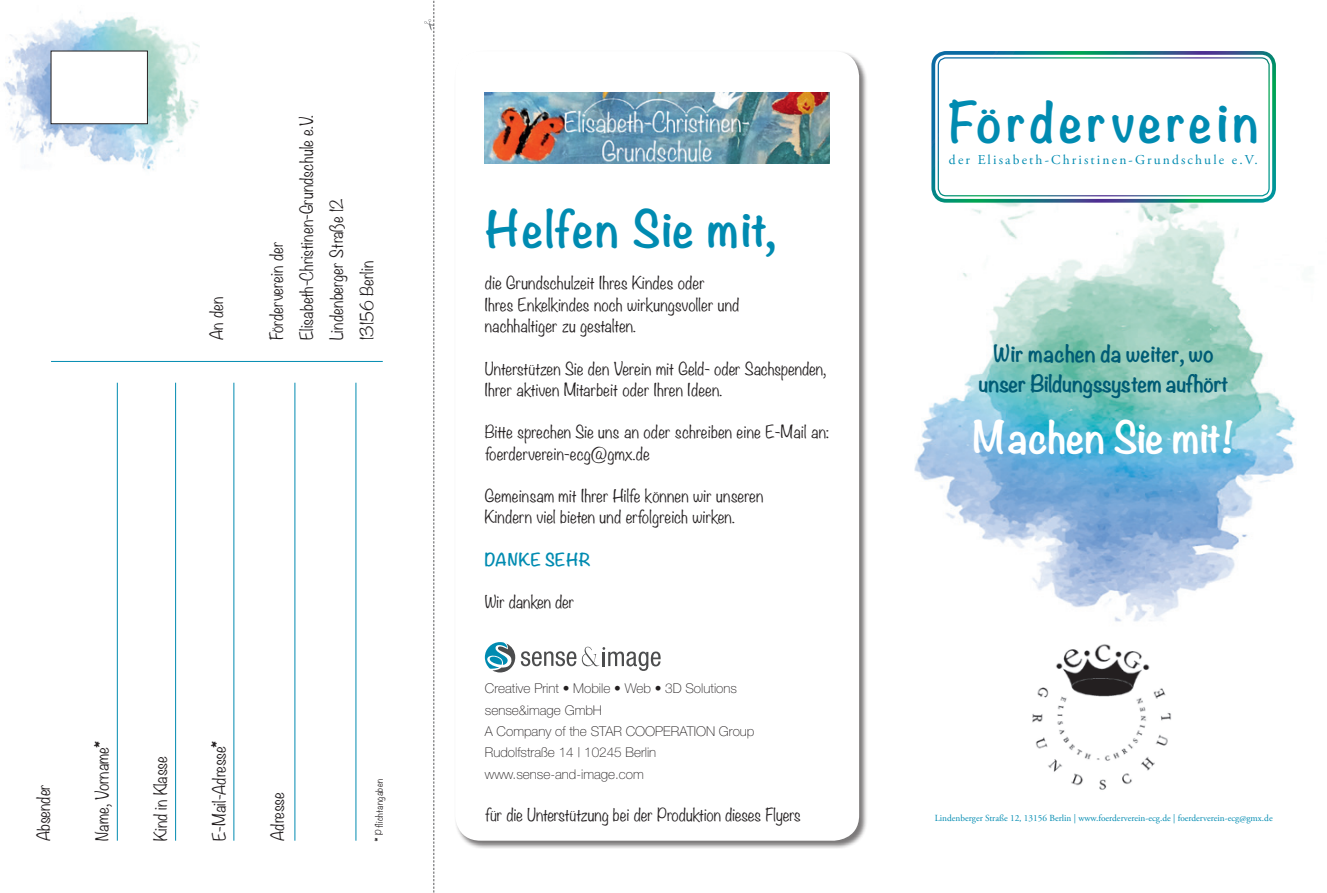
<style>
.page{position:relative;width:1327px;height:893px;background:#fff}
.page>*{position:absolute;margin:0;border:0;box-sizing:border-box;transform-origin:0 0}
.t1{font:700 49.5px "Noteworthy";letter-spacing:.09em;color:#008bb1}
.t2{font:700 45px "Noteworthy";letter-spacing:.04em;color:#008bb1}
.t3{font:700 39px "Noteworthy";color:#fff}
.t4{font:700 21px/29.2px "Noteworthy";letter-spacing:-.02em;color:#005c75;text-align:center}
.t5{font:300 15.75px/21.3px "Noteworthy";letter-spacing:.01em;color:#231f20}
.t6{font:700 15.75px "Noteworthy";letter-spacing:.01em;color:#008bb1}
.t7{font:300 15.75px "Noteworthy";letter-spacing:-.02em;color:#231f20}
.t8{font:100 13.5px/21.3px "Helvetica Neue";color:#231f20}
.t9{font:13.5px "Adobe Garamond Pro";letter-spacing:.16em;color:#008bb1}
.t10{font:9.3px "Adobe Garamond Pro";color:#008bb1}
.t11{font:300 9px "Noteworthy";letter-spacing:.05em;color:#231f20}
</style>
<div class="page">
<img style="left:3px;top:11px;width:197px;height:159px">
<div style="left:51px;top:51px;width:96px;height:73px;background:#fff"></div>
<div style="left:51px;top:51px;width:97px;height:73px;border:1px solid #231f20"></div>
<hr style="left:51px;top:361px;width:332px;height:1px;background:#008bb1">
<div style="left:455px;top:51px;width:413px;height:798px;background:#231f20;opacity:.75"></div>
<div style="left:455px;top:51px;width:404px;height:790px;background:#fff;border-radius:26px"></div>
<svg style="left:424px;top:0;width:10px;height:893px"></svg>
<img style="left:914px;top:203px;width:382px;height:419px">
<img style="left:1032px;top:644px;width:139px;height:146px">
<img style="left:485px;top:92px;width:344px;height:72px">
<div style="left:931px;top:51px;width:345px;height:152px;border:4px solid #fff;border-radius:13px"></div>
<div style="left:937px;top:57px;width:332px;height:139px;border:1px solid #fff;border-radius:8px"></div>
<svg style="left:485px;top:642px;width:30px;height:30px"></svg>
<svg style="left:521px;top:651px;width:55px;height:15px"></svg>
<svg style="left:582px;top:647px;width:78px;height:24px"></svg>
<hr style="left:117px;top:383px;width:1px;height:458px;background:#008bb1">
<hr style="left:175px;top:383px;width:1px;height:458px;background:#008bb1">
<hr style="left:233px;top:383px;width:1px;height:458px;background:#008bb1">
<hr style="left:294px;top:383px;width:1px;height:458px;background:#008bb1">
<hr style="left:355px;top:383px;width:1px;height:458px;background:#008bb1">
<p class="t5" style="left:206px;top:340px;width:45px;rotate:-90deg">An den</p>
<p class="t5" style="left:261px;top:340px;width:226px;line-height:30px;rotate:-90deg">Förderverein der<br>Elisabeth-Christinen-Grundschule e.V.<br>Lindenberger Straße 12<br>13156 Berlin</p>
<p class="t5" style="left:33px;top:841px;width:58px;rotate:-90deg">Absender</p>
<p class="t5" style="left:91px;top:841px;width:101px;rotate:-90deg">Name, Vorname*</p>
<p class="t5" style="left:150px;top:841px;width:86px;rotate:-90deg">Kind in Klasse</p>
<p class="t5" style="left:208px;top:841px;width:102px;rotate:-90deg">E-Mail-Adresse*</p>
<p class="t7" style="left:264px;top:841px;width:50px;rotate:-90deg">Adresse</p>
<p class="t11" style="left:371px;top:841px;width:63px;rotate:-90deg">* Pflichtangaben</p>
<h2 class="t2" style="left:485px;top:189px;width:292px">Helfen Sie mit,</h2>
<p class="t5" style="left:485px;top:272px;width:256px">die Grundschulzeit Ihres Kindes oder<br>Ihres Enkelkindes noch wirkungsvoller und nachhaltiger zu gestalten.</p>
<p class="t5" style="left:485px;top:357px;width:343px">Unterstützen Sie den Verein mit Geld- oder Sachspenden,<br>Ihrer aktiven Mitarbeit oder Ihren Ideen.</p>
<p class="t5" style="left:485px;top:421px;width:346px">Bitte sprechen Sie uns an oder schreiben eine E-Mail an: foerderverein-ecg@gmx.de</p>
<p class="t5" style="left:485px;top:485px;width:280px">Gemeinsam mit Ihrer Hilfe können wir unseren<br>Kindern viel bieten und erfolgreich wirken.</p>
<p class="t6" style="left:485px;top:546px;width:108px">DANKE SEHR</p>
<p class="t5" style="left:485px;top:591px;width:91px">Wir danken der</p>
<p class="t8" style="left:485px;top:678px;width:271px">Creative Print • Mobile • Web • 3D Solutions sense&amp;image GmbH<br>A Company of the STAR COOPERATION Group<br>Rudolfstraße 14 | 10245 Berlin www.sense-and-image.com</p>
<p class="t5" style="left:485px;top:804px;width:317px">für die Unterstützung bei der Produktion dieses Flyers</p>
<h1 class="t1" style="left:948px;top:78px;width:313px">Förderverein</h1>
<p class="t9" style="left:949px;top:152px;width:310px">der Elisabeth-Christinen-Grundschule e.V.</p>
<h3 class="t4" style="left:978px;top:339px;width:251px">Wir machen da weiter, wo unser Bildungssystem aufhört</h3>
<h3 class="t3" style="left:973px;top:403px;width:263px">Machen Sie mit!</h3>
<p class="t10" style="left:934px;top:813px;width:339px">Lindenberger Straße 12, 13156 Berlin | www.foerderverein-ecg.de | foerderverein-ecg@gmx.de</p>
</div>
